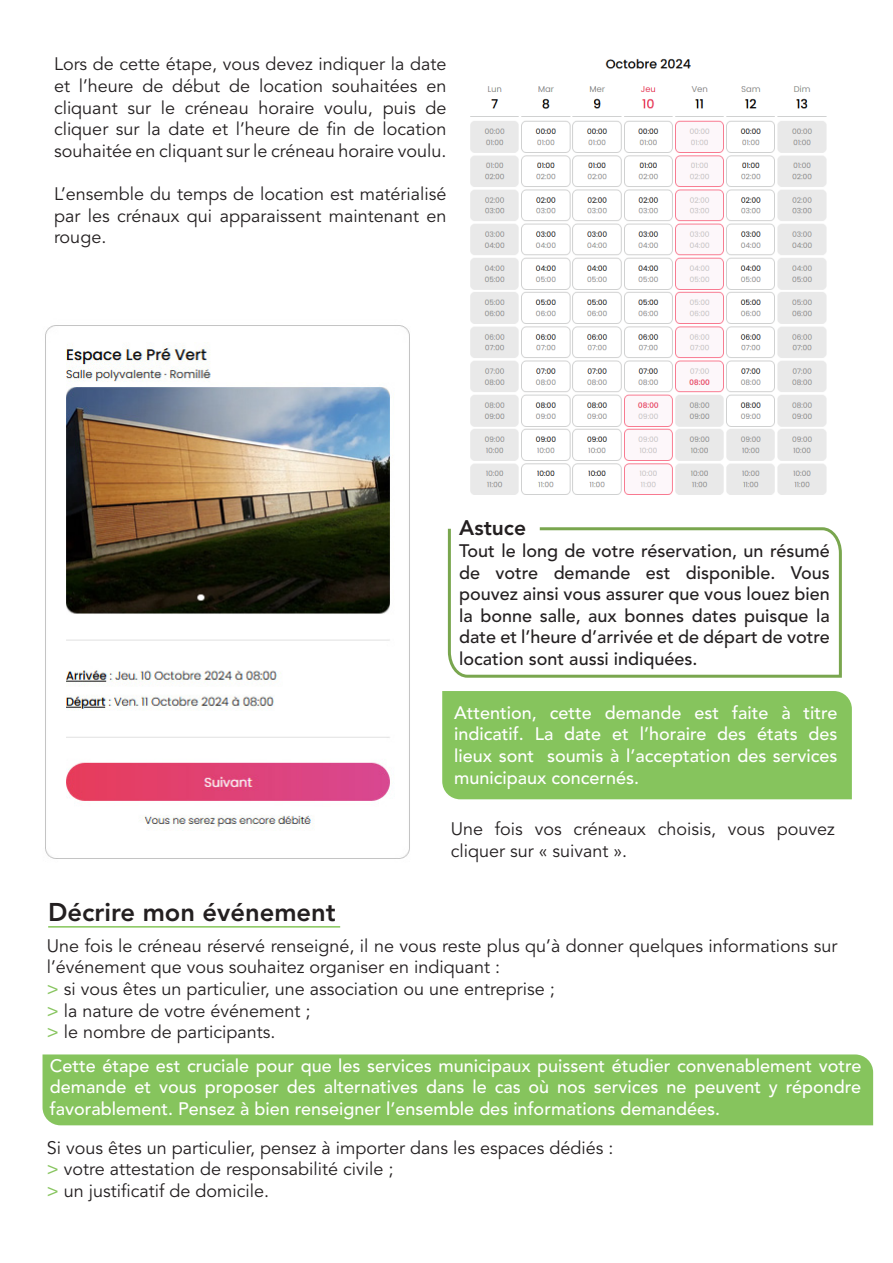
<style>
.page{position:relative;width:893px;height:1263px;background:#fff}
.page>*{position:absolute;margin:0;border:0;box-sizing:border-box;transform-origin:0 0}
.t1{font:800 25.5px "Avenir LT Pro";color:#231f20}
.t2{font:800 21px "Avenir LT Std";color:#231f20}
.t3{font:18px/21.6px "Avenir LT Std";color:#231f20;text-align:justify}
.t4{font:500 18px/21.6px "Avenir LT Std";color:#fff;text-align:justify}
.t5{font:500 18px/21.6px "Avenir LT Std";color:#231f20;text-align:justify}
.s1{font-weight:500;color:#86c45d}
</style>
<div class="page">
<div style="left:442px;top:691px;width:410px;height:108px;background:#86c45d"></div>
<img style="left:470px;top:58px;width:357px;height:436px">
<svg style="left:447px;top:527px;width:395px;height:151px"></svg>
<img style="left:45px;top:325px;width:365px;height:534px">
<hr style="left:48px;top:926px;width:292px;height:1px;background:#86c65a">
<div style="left:43px;top:1054px;width:830px;height:71px;background:#86c45d"></div>
<p class="t3" style="left:54px;top:54px;width:394px">Lors de cette étape, vous devez indiquer la date et l’heure de début de location souhaitées en cliquant sur le créneau horaire voulu, puis de cliquer sur la date et l’heure de fin de location souhaitée en cliquant sur le créneau horaire voulu.</p>
<p class="t3" style="left:54px;top:184px;width:394px">L’ensemble du temps de location est matérialisé par les crénaux qui apparaissent maintenant en rouge.</p>
<p class="t2" style="left:459px;top:516px;width:68px">Astuce</p>
<p class="t5" style="left:459px;top:540px;width:372px">Tout le long de votre réservation, un résumé de votre demande est disponible. Vous pouvez ainsi vous assurer que vous louez bien la bonne salle, aux bonnes dates puisque la date et l’heure d’arrivée et de départ de votre location sont aussi indiquées.</p>
<p class="t4" style="left:454px;top:702px;width:385px">Attention, cette demande est faite à titre indicatif. La date et l’horaire des états des lieux sont soumis à l’acceptation des services municipaux concernés.</p>
<p class="t3" style="left:451px;top:819px;width:385px">Une fois vos créneaux choisis, vous pouvez cliquer sur « suivant ».</p>
<p class="t1" style="left:48px;top:897px;width:289px">Décrire mon événement</p>
<p class="t3" style="left:47px;top:935px;width:792px">Une fois le créneau réservé renseigné, il ne vous reste plus qu’à donner quelques informations sur l’événement que vous souhaitez organiser en indiquant :</p>
<p class="t3" style="left:47px;top:978px;width:510px"><span class="s1">&gt;</span> si vous êtes un particulier, une association ou une entreprise ;</p>
<p class="t3" style="left:47px;top:1000px;width:265px"><span class="s1">&gt;</span> la nature de votre événement ;</p>
<p class="t3" style="left:47px;top:1022px;width:230px"><span class="s1">&gt;</span> le nombre de participants.</p>
<p class="t4" style="left:50px;top:1055px;width:813px">Cette étape est cruciale pour que les services municipaux puissent étudier convenablement votre demande et vous proposer des alternatives dans le cas où nos services ne peuvent y répondre favorablement. Pensez à bien renseigner l’ensemble des informations demandées.</p>
<p class="t3" style="left:47px;top:1137px;width:568px">Si vous êtes un particulier, pensez à importer dans les espaces dédiés :</p>
<p class="t3" style="left:47px;top:1159px;width:348px"><span class="s1">&gt;</span> votre attestation de responsabilité civile ;</p>
<p class="t3" style="left:47px;top:1180px;width:224px"><span class="s1">&gt;</span> un justificatif de domicile.</p>
</div>
